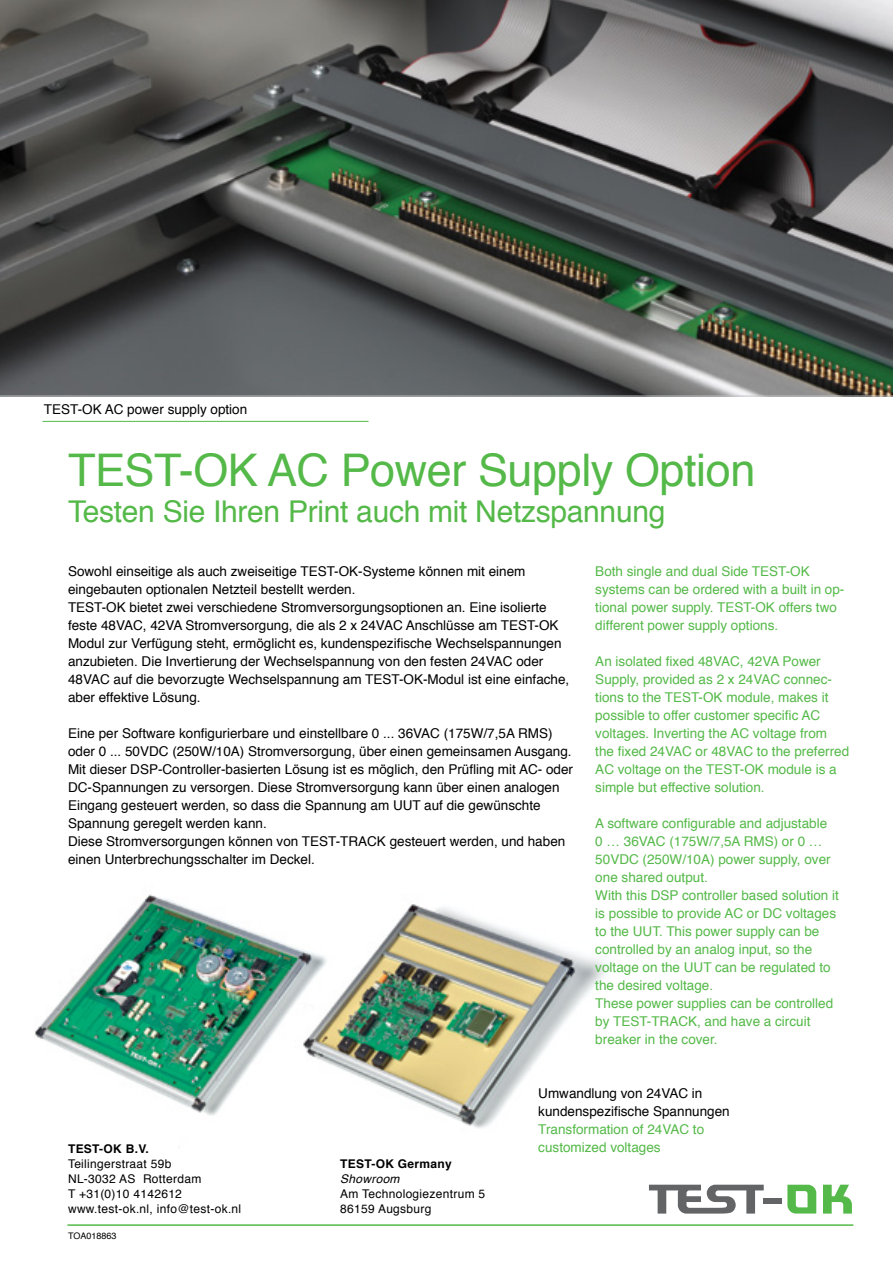
<style>
.page{position:relative;width:893px;height:1263px;background:#fff}
.page>*{position:absolute;margin:0;border:0;box-sizing:border-box;transform-origin:0 0}
.t1{font:45px "Helvetica";letter-spacing:-.01em;color:#54b948}
.t2{font:30px "Helvetica";letter-spacing:-.01em;color:#54b948}
.t3{font:13.5px/18px "Helvetica";color:#000}
.t4{font:13.5px/18px "Helvetica";color:#54b948}
.test-ok_visitekaartj{font:12px "Helvetica";letter-spacing:.025em;color:#000}
.test-ok_visitekaartj-2{font:700 12px "Helvetica";letter-spacing:.025em;color:#000}
.test-ok_visitekaartj-3{font:italic 12px "Helvetica";letter-spacing:.025em;color:#000}
.t5{font:9px "Helvetica";color:#000}
</style>
<div class="page">
<img style="left:351px;top:904px;width:255px;height:224px">
<img style="left:35px;top:894px;width:316px;height:222px">
<svg style="left:649px;top:1185px;width:115px;height:28px"></svg>
<svg style="left:823px;top:1185px;width:29px;height:28px"></svg>
<div style="left:763px;top:1198px;width:18px;height:5px;background:#636466"></div>
<svg style="left:787px;top:1185px;width:29px;height:28px"></svg>
<hr style="left:67px;top:1225px;width:786px;height:1px;background:#54b948">
<svg style="left:0;top:0;width:893px;height:396px;background:#5b5d5b"></svg>
<hr style="left:43px;top:421px;width:326px;height:1px;background:#54b948">
<p class="t3" style="left:44px;top:401px;width:205px">TEST-OK AC power supply option</p>
<p class="t1" style="left:68px;top:436px;width:689px">TEST-OK AC Power Supply Option</p>
<p class="t2" style="left:68px;top:488px;width:599px">Testen Sie Ihren Print auch mit Netzspannung</p>
<p class="t4" style="left:595px;top:563px;width:251px">Both single and dual Side TEST-OK systems can be ordered with a built in op&shy;tional power supply. TEST-OK offers two different power supply options.</p>
<p class="t4" style="left:595px;top:653px;width:255px">An isolated fixed 48VAC, 42VA Power Supply, provided as 2 x 24VAC connec&shy;tions to the TEST-OK module, makes it possible to offer customer specific AC voltages. Inverting the AC voltage from the fixed 24VAC or 48VAC to the preferred AC voltage on the TEST-OK module is a simple but effective solution.</p>
<p class="t4" style="left:595px;top:815px;width:237px">A software configurable and adjustable<br>0 … 36VAC (175W/7,5A RMS) or 0 …<br>50VDC (250W/10A) power supply, over one shared output.</p>
<p class="t4" style="left:595px;top:887px;width:245px">With this DSP controller based solution it is possible to provide AC or DC voltages to the UUT. This power supply can be controlled by an analog input, so the voltage on the UUT can be regulated to the desired voltage.</p>
<p class="t4" style="left:595px;top:995px;width:239px">These power supplies can be controlled by TEST-TRACK, and have a circuit breaker in the cover.</p>
<p class="t3" style="left:68px;top:563px;width:459px">Sowohl einseitige als auch zweiseitige TEST-OK-Systeme können mit einem eingebauten optionalen Netzteil bestellt werden.</p>
<p class="t3" style="left:68px;top:599px;width:503px">TEST-OK bietet zwei verschiedene Stromversorgungsoptionen an. Eine isolierte feste 48VAC, 42VA Stromversorgung, die als 2 x 24VAC Anschlüsse am TEST-OK Modul zur Verfügung steht, ermöglicht es, kundenspezifische Wechselspannungen anzubieten. Die Invertierung der Wechselspannung von den festen 24VAC oder 48VAC auf die bevorzugte Wechselspannung am TEST-OK-Modul ist eine einfache, aber effektive Lösung.</p>
<p class="t3" style="left:68px;top:725px;width:506px">Eine per Software konfigurierbare und einstellbare 0 ... 36VAC (175W/7,5A RMS) oder 0 ... 50VDC (250W/10A) Stromversorgung, über einen gemeinsamen Ausgang.<br>Mit dieser DSP-Controller-basierten Lösung ist es möglich, den Prüfling mit AC- oder DC-Spannungen zu versorgen. Diese Stromversorgung kann über einen analogen Eingang gesteuert werden, so dass die Spannung am UUT auf die gewünschte Spannung geregelt werden kann.</p>
<p class="t3" style="left:68px;top:833px;width:499px">Diese Stromversorgungen können von TEST-TRACK gesteuert werden, und haben einen Unterbrechungsschalter im Deckel.</p>
<p class="test-ok_visitekaartj-2" style="left:68px;top:1139px;width:82px">TEST-OK B.V.</p>
<p class="test-ok_visitekaartj" style="left:68px;top:1154px;width:105px">Teilingerstraat 59b</p>
<p class="test-ok_visitekaartj" style="left:68px;top:1169px;width:135px">NL-3032 AS Rotterdam</p>
<p class="test-ok_visitekaartj" style="left:68px;top:1184px;width:115px">T +31(0)10 4142612</p>
<p class="test-ok_visitekaartj" style="left:68px;top:1199px;width:175px">www.test-ok.nl, info@test-ok.nl</p>
<p class="t5" style="left:68px;top:1229px;width:50px">TOA018863</p>
<p class="test-ok_visitekaartj-2" style="left:340px;top:1154px;width:113px">TEST-OK Germany</p>
<p class="test-ok_visitekaartj-3" style="left:340px;top:1169px;width:61px">Showroom</p>
<p class="test-ok_visitekaartj" style="left:340px;top:1184px;width:147px">Am Technologiezentrum 5</p>
<p class="test-ok_visitekaartj" style="left:340px;top:1199px;width:93px">86159 Augsburg</p>
<p class="t3" style="left:538px;top:1085px;width:193px">Umwandlung von 24VAC in kundenspezifische Spannungen</p>
<p class="t4" style="left:538px;top:1121px;width:167px">Transformation of 24VAC to</p>
<p class="t4" style="left:538px;top:1139px;width:124px">customized voltages</p>
</div>
